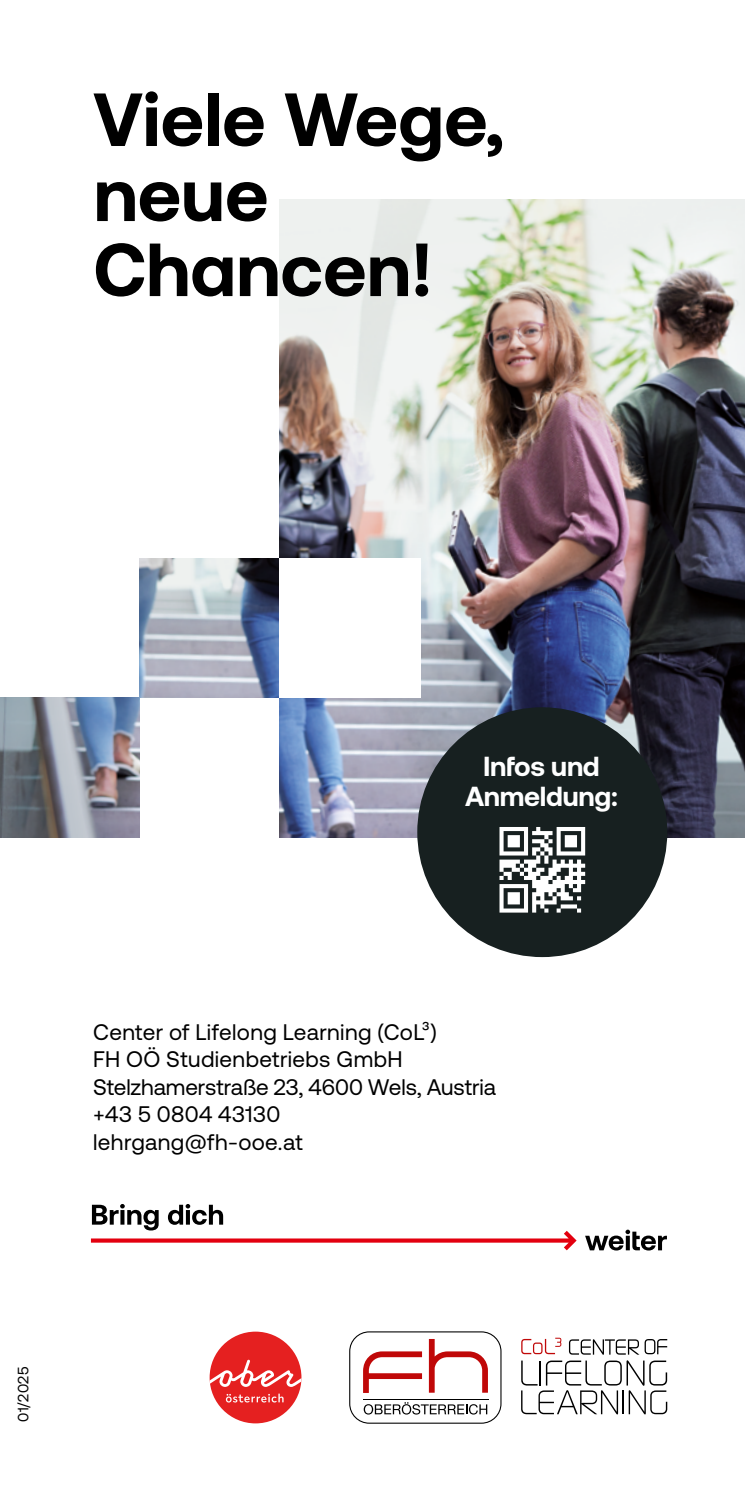
<style>
.page{position:relative;width:745px;height:1489px;background:#fff}
.page>*{position:absolute;margin:0;border:0;box-sizing:border-box;transform-origin:0 0}
.t1{font:700 75px/75px "Aeonik";color:#000}
.t2{font:700 27.5px/30px "Aeonik";letter-spacing:-.01em;color:#fff;text-align:center}
.t3{font:22.5px/27.5px "Aeonik";letter-spacing:.015em;color:#000}
.t4{font:15px "Aeonik";letter-spacing:.03em;color:#000}
</style>
<div class="page">
<img style="left:279px;top:200px;width:465px;height:637px">
<img style="left:140px;top:558px;width:139px;height:140px">
<img style="left:0;top:698px;width:140px;height:139px">
<svg style="left:91px;top:1204px;width:485px;height:46px"></svg>
<svg style="left:585px;top:1229px;width:81px;height:21px"></svg>
<div style="left:417px;top:707px;width:249px;height:250px;background:#172020;border-radius:50%"></div>
<svg style="left:499px;top:827px;width:85px;height:85px"></svg>
<div style="left:279px;top:558px;width:142px;height:140px;background:#fff"></div>
<div style="left:209px;top:1331px;width:92px;height:92px;background:#e52020;border-radius:50%"></div>
<svg style="left:209px;top:1359px;width:92px;height:43px"></svg>
<svg style="left:349px;top:1331px;width:152px;height:92px"></svg>
<svg style="left:521px;top:1360px;width:145px;height:54px"></svg>
<svg style="left:521px;top:1337px;width:40px;height:16px"></svg>
<svg style="left:568px;top:1339px;width:98px;height:15px"></svg>
<h1 class="t1" style="left:93px;top:82px;width:412px">Viele Wege, neue<br>Chancen!</h1>
<p class="t2" style="left:464px;top:751px;width:154px">Infos und<br>Anmeldung:</p>
<p class="t3" style="left:93px;top:1017px;width:404px">Center of Lifelong Learning (CoL³)<br>FH OÖ Studienbetriebs GmbH<br>Stelzhamerstraße 23, 4600 Wels, Austria +43 5 0804 43130<br>lehrgang@fh-ooe.at</p>
<p class="t4" style="left:15px;top:1421px;width:57px;rotate:-90deg">01/2025</p>
</div>
